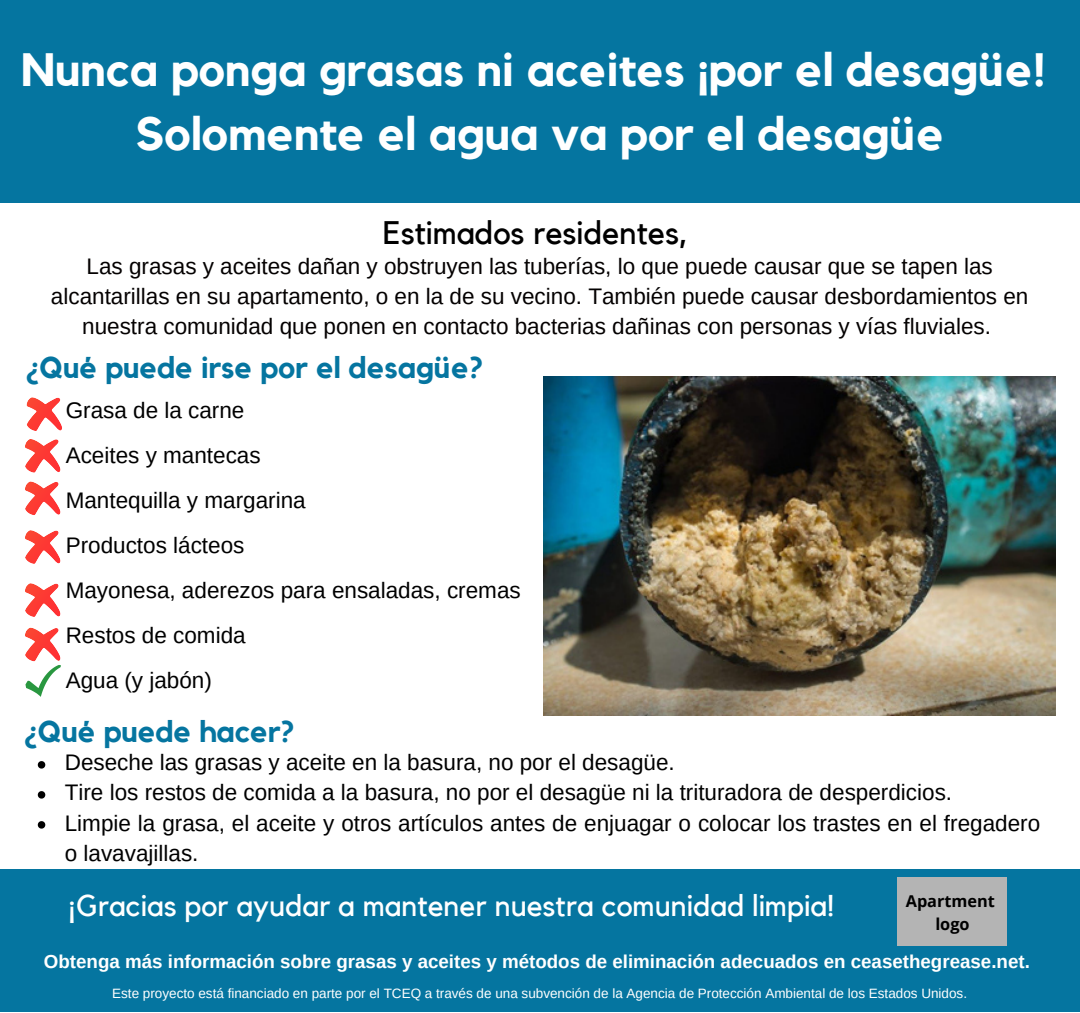
<style>
.page{position:relative;width:1080px;height:1013px;background:#fff}
.page>*{position:absolute;margin:0;border:0;box-sizing:border-box;transform-origin:0 0}
.t1{font:700 46.5px/63.8px "Kollektif";color:#fff;text-align:center}
.t2{font:32.5px "Kollektif";color:#000}
.t3{font:30px "Kollektif";color:#fff}
.t4{font:700 30px "Kollektif";color:#0575a0}
.t5{font:22.5px/45px "Arimo";color:#000}
.t6{font:22.5px/30px "Arimo";color:#040101;text-align:center}
.t7{font:700 18.75px "Arimo";color:#fff}
.t8{font:700 16.25px/22.8px "Open Sans";color:#000;text-align:center}
.t9{font:13.5px "Arimo";color:#fff}
</style>
<div class="page">
<div style="left:0;top:869px;width:1080px;height:143px;background:#0575a0"></div>
<div style="left:898px;top:877px;width:109px;height:68px;background:#b4b4b4"></div>
<img style="left:543px;top:376px;width:512px;height:340px">
<div style="left:0;top:0;width:1080px;height:203px;background:#0575a0"></div>
<svg style="left:38px;top:761px;width:7px;height:7px"></svg>
<svg style="left:38px;top:791px;width:7px;height:7px"></svg>
<svg style="left:38px;top:821px;width:7px;height:7px"></svg>
<svg style="left:25px;top:665px;width:36px;height:31px"></svg>
<h1 class="t1" style="left:21px;top:40px;width:1026px">Nunca ponga grasas ni aceites ¡por el desagüe!<br>Solomente el agua va por el desagüe</h1>
<h2 class="t2" style="left:383px;top:218px;width:307px">Estimados residentes,</h2>
<p class="t6" style="left:51px;top:251px;width:979px">Las grasas y aceites dañan y obstruyen las tuberías, lo que puede causar que se tapen las alcantarillas en su apartamento, o en la de su vecino. También puede causar desbordamientos en nuestra comunidad que ponen en contacto bacterias dañinas con personas y vías fluviales.</p>
<h3 class="t4" style="left:27px;top:353px;width:458px">¿Qué puede irse por el desagüe?</h3>
<p class="t5" style="left:66px;top:388px;width:457px">Grasa de la carne<br>Aceites y mantecas<br>Mantequilla y margarina<br>Productos lácteos<br>Mayonesa, aderezos para ensaladas, cremas<br>Restos de comida<br>Agua (y jabón)</p>
<h3 class="t4" style="left:25px;top:717px;width:271px">¿Qué puede hacer?</h3>
<p class="t5" style="left:65px;top:747px;width:977px;line-height:30px">Deseche las grasas y aceite en la basura, no por el desagüe.<br>Tire los restos de comida a la basura, no por el desagüe ni la trituradora de desperdicios.<br>Limpie la grasa, el aceite y otros artículos antes de enjuagar o colocar los trastes en el fregadero o lavavajillas.</p>
<h3 class="t3" style="left:68px;top:891px;width:768px">¡Gracias por ayudar a mantener nuestra comunidad limpia!</h3>
<p class="t8" style="left:906px;top:889px;width:91px">Apartment logo</p>
<p class="t7" style="left:44px;top:951px;width:987px">Obtenga más información sobre grasas y aceites y métodos de eliminación adecuados en ceasethegrease.net.</p>
<p class="t9" style="left:112px;top:985px;width:856px">Este proyecto está financiado en parte por el TCEQ a través de una subvención de la Agencia de Protección Ambiental de los Estados Unidos.</p>
</div>
